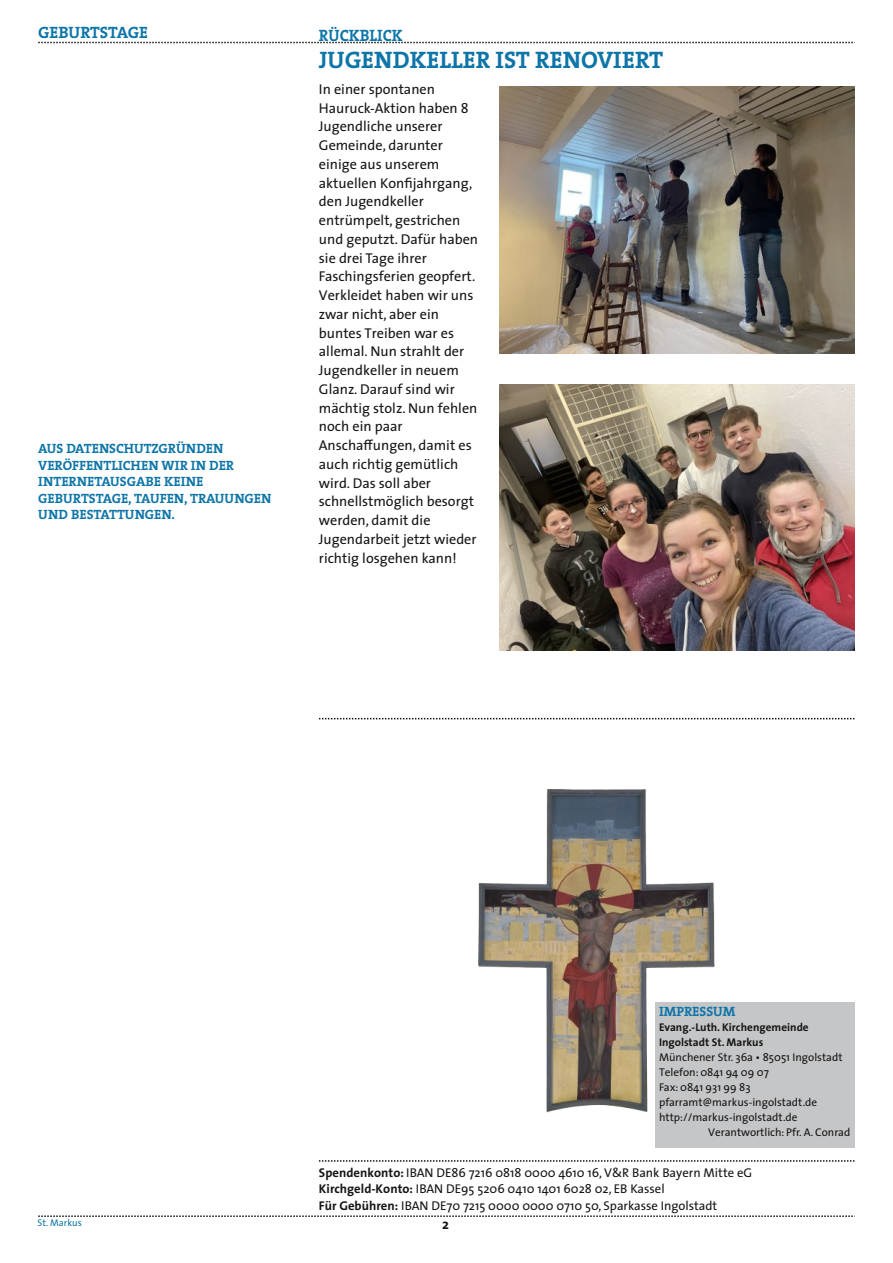
<style>
.page{position:relative;width:893px;height:1263px;background:#fff}
.page>*{position:absolute;margin:0;border:0;box-sizing:border-box;transform-origin:0 0}
.t1{font:700 24px "The Serif";color:#0d75a8}
.t2{font:700 16.5px "The Serif";color:#0d75a8}
.t3{font:700 16.5px "The Serif";color:#0d75a8;scale:.95 1}
.t4{font:14.25px/18.8px "The Sans";color:#171513}
.t5{font:700 14.25px "The Sans";color:#171513}
.t6{font:700 13.5px/16.5px "The Serif";color:#0d75a8}
.t7{font:12.75px/16.5px "The Sans";color:#171513}
.t8{font:11.25px "The Sans";color:#171513}
.t9{font:700 11.25px/15px "The Sans";color:#171513}
.t10{font:9.75px "The Sans";color:#0d75a8}
.s1{font-weight:700}
</style>
<div class="page">
<svg style="left:38px;top:42px;width:817px;height:1px"></svg>
<svg style="left:38px;top:1215px;width:817px;height:2px"></svg>
<img style="left:478px;top:789px;width:236px;height:324px">
<div style="left:655px;top:1002px;width:200px;height:146px;background:#c4c6c8"></div>
<img style="left:499px;top:87px;width:356px;height:266px">
<img style="left:499px;top:384px;width:356px;height:267px">
<svg style="left:319px;top:1160px;width:536px;height:2px"></svg>
<svg style="left:319px;top:718px;width:536px;height:1px"></svg>
<p class="t2" style="left:38px;top:25px;width:111px">GEBURTSTAGE</p>
<p class="t3" style="left:319px;top:28px;width:90px">RÜCKBLICK</p>
<p class="t6" style="left:38px;top:441px;width:235px">AUS DATENSCHUTZGRÜNDEN<br>VERÖFFENTLICHEN WIR IN DER<br>INTERNETAUSGABE KEINE<br>GEBURTSTAGE, TAUFEN, TRAUUNGEN<br>UND BESTATTUNGEN.</p>
<h1 class="t1" style="left:319px;top:50px;width:346px">JUGENDKELLER IST RENOVIERT</h1>
<p class="t4" style="left:319px;top:81px;width:161px">In einer spontanen<br>Hauruck-Aktion haben 8<br>Jugendliche unserer<br>Gemeinde, darunter einige aus unserem aktuellen Konfijahrgang, den Jugendkeller entrümpelt, gestrichen und geputzt. Dafür haben sie drei Tage ihrer<br>Faschingsferien geopfert.<br>Verkleidet haben wir uns zwar nicht, aber ein buntes Treiben war es allemal. Nun strahlt der<br>Jugendkeller in neuem<br>Glanz. Darauf sind wir mächtig stolz. Nun fehlen noch ein paar<br>Anschaffungen, damit es auch richtig gemütlich wird. Das soll aber schnellstmöglich besorgt werden, damit die<br>Jugendarbeit jetzt wieder richtig losgehen kann!</p>
<p class="t6" style="left:659px;top:1004px;width:78px">IMPRESSUM</p>
<p class="t9" style="left:659px;top:1021px;width:151px">Evang.-Luth. Kirchengemeinde<br>Ingolstadt St. Markus</p>
<p class="t8" style="left:659px;top:1053px;width:185px">Münchener Str. 36a • 85051 Ingolstadt</p>
<p class="t8" style="left:659px;top:1068px;width:111px">Telefon: 0841 94 09 07</p>
<p class="t8" style="left:659px;top:1083px;width:93px">Fax: 0841 931 99 83</p>
<p class="t8" style="left:659px;top:1098px;width:160px">pfarramt@markus-ingolstadt.de</p>
<p class="t8" style="left:659px;top:1113px;width:140px">http://markus-ingolstadt.de</p>
<p class="t8" style="left:708px;top:1128px;width:144px">Verantwortlich: Pfr. A. Conrad</p>
<p class="t7" style="left:319px;top:1165px;width:435px"><span class="s1">Spendenkonto:</span> IBAN DE86 7216 0818 0000 4610 16,V&amp;R Bank Bayern Mitte eG<br><span class="s1">Kirchgeld-Konto:</span> IBAN DE95 5206 0410 1401 6028 02, EB Kassel<br><span class="s1">Für Gebühren:</span> IBAN DE70 7215 0000 0000 0710 50, Sparkasse Ingolstadt</p>
<p class="t10" style="left:37px;top:1219px;width:46px">St. Markus</p>
<p class="t5" style="left:442px;top:1219px;width:8px">2</p>
</div>
